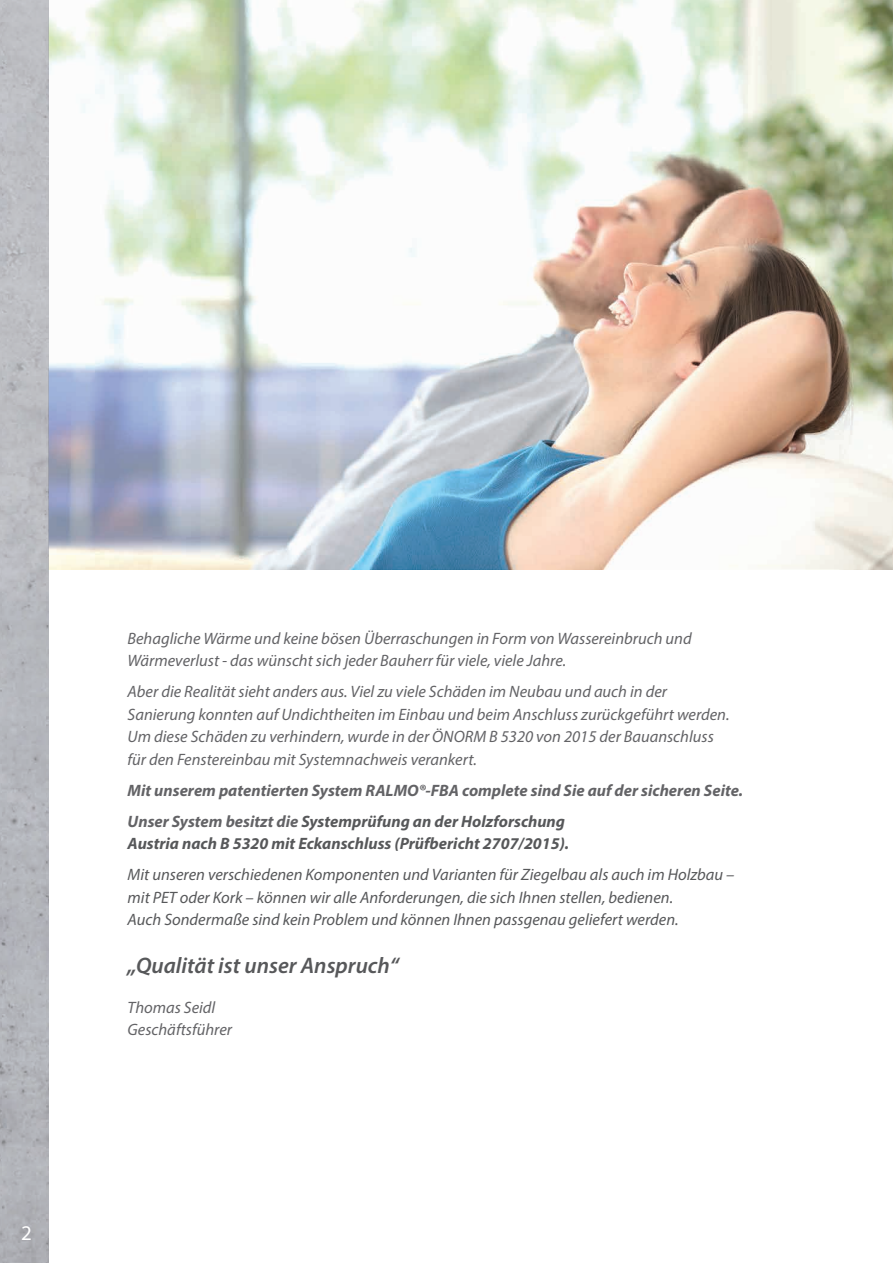
<style>
.page{position:relative;width:893px;height:1263px;background:#fff}
.page>*{position:absolute;margin:0;border:0;box-sizing:border-box;transform-origin:0 0}
.t1{font:italic 600 22.5px "Myriad Pro";color:#57585a}
.t2{font:21px "Myriad Pro";color:#fff}
.t3{font:italic 16.5px/22.5px "Myriad Pro";color:#636366}
.t4{font:italic 16.5px/22.5px "Myriad Pro";color:#57585a}
.t5{font:italic 700 16.5px/31px "Myriad Pro";color:#636366}
.t6{font:italic 700 16.5px "Myriad Pro";color:#57585a}
.s1{color:#57585a}
</style>
<div class="page">
<img style="left:49px;top:0;width:844px;height:570px">
<img style="left:0;top:0;width:49px;height:1263px">
<p class="t2" style="left:21px;top:1220px;width:12px">2</p>
<p class="t3" style="left:128px;top:627px;width:566px">Behagliche Wärme und keine bösen Überraschungen in Form von Wassereinbruch und<br>Wärmeverlust - das wünscht sich jeder Bauherr für viele, viele Jahre.</p>
<p class="t3" style="left:128px;top:680px;width:603px">Aber die Realität sieht anders aus. Viel zu viele Schäden im Neubau und auch in der Sanierung konnten auf Undichtheiten im Einbau und beim Anschluss zurückgeführt werden.<br>Um diese Schäden zu verhindern, wurde in der ÖNORM B 5320 von 2015 der Bauanschluss für den Fenstereinbau mit Systemnachweis verankert.</p>
<p class="t5" style="left:128px;top:774px;width:617px">Mit unserem patentierten System RALMO®-FBA complete sind Sie auf der sicheren Seite.<br>Unser System besitzt die <span class="s1">Systemprüfung an der Holzforschung</span></p>
<p class="t6" style="left:128px;top:833px;width:443px">Austria nach B 5320 mit Eckanschluss (Prüfbericht 2707/2015).</p>
<p class="t4" style="left:128px;top:863px;width:608px">Mit unseren verschiedenen Komponenten und Varianten für Ziegelbau als auch im Holzbau – mit PET oder Kork – können wir alle Anforderungen, die sich Ihnen stellen, bedienen.<br>Auch Sondermaße sind kein Problem und können Ihnen passgenau geliefert werden.</p>
<h1 class="t1" style="left:128px;top:951px;width:273px">„Qualität ist unser Anspruch“</h1>
<p class="t3" style="left:128px;top:996px;width:106px">Thomas Seidl<br>Geschäftsführer</p>
</div>
